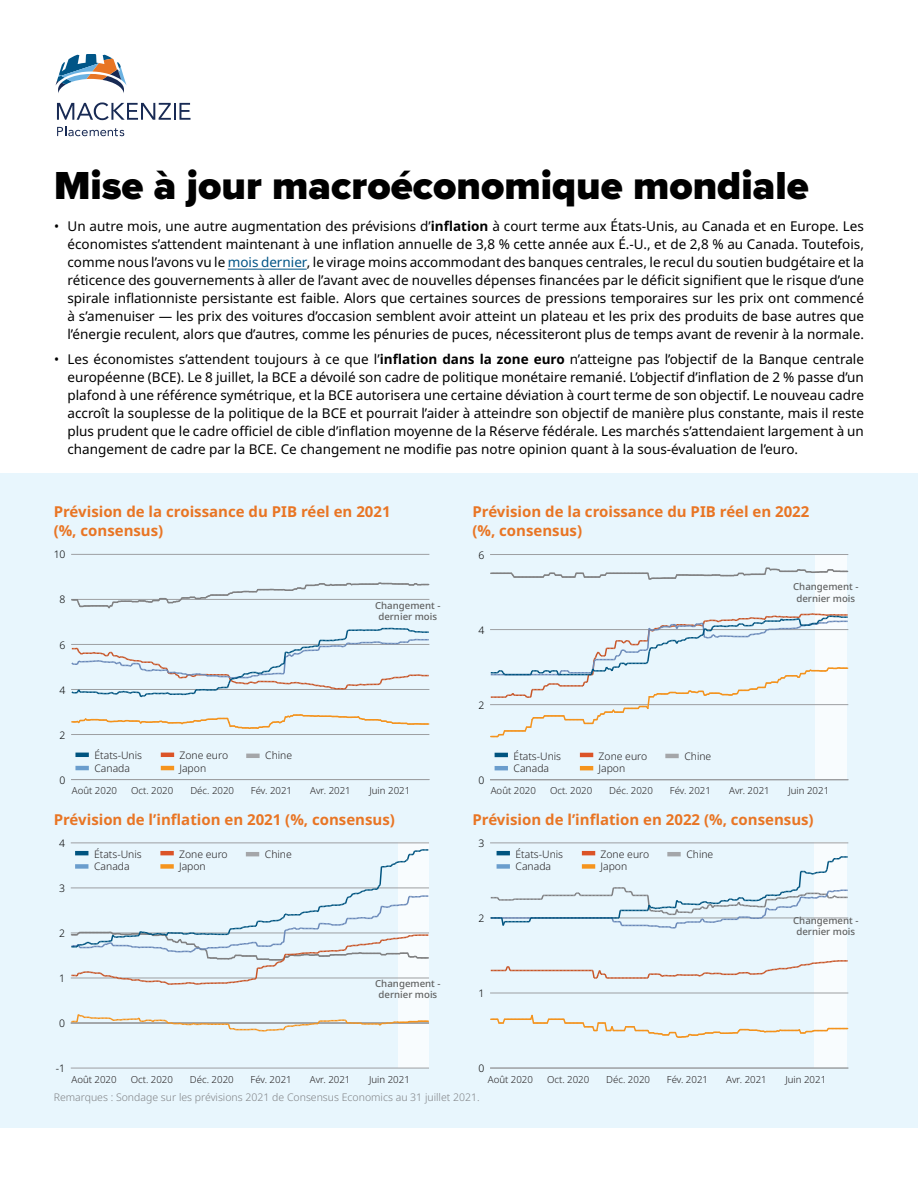
<style>
.page{position:relative;width:918px;height:1188px;background:#fff}
.page>*{position:absolute;margin:0;border:0;box-sizing:border-box;transform-origin:0 0}
.t1{font:900 40.5px "Proxima Nova";color:#000}
.Graphs_title{font:700 15px/19.5px "Noto Sans";color:#e87524}
.t2{font:13.5px/18px "Noto Sans";color:#000;text-align:justify}
.source{font:300 10.5px "Noto Sans";color:#808285}
.t3{font:300 10.35px/12.5px "Noto Sans";color:#231f20}
.t4{font:300 10.35px "Noto Sans";color:#010101}
.t5{font:300 9.6px "Noto Sans";color:#231f20}
.t6{font:500 9.6px/11.1px "Noto Sans";color:#606161;text-align:center}
.s1{font-weight:700}
.s2{color:#005486}
</style>
<div class="page">
<svg style="left:56px;top:54px;width:71px;height:39px"></svg>
<svg style="left:57px;top:102px;width:134px;height:18px"></svg>
<svg style="left:57px;top:126px;width:67px;height:10px"></svg>
<hr style="left:228px;top:269px;width:79px;height:1px;background:#005486">
<div style="left:0;top:474px;width:918px;height:654px;background:#e8f6fd"></div>
<hr style="left:71px;top:779px;width:358px;height:1px;background:#9d9fa2">
<hr style="left:71px;top:734px;width:358px;height:1px;background:#9d9fa2">
<hr style="left:71px;top:599px;width:358px;height:1px;background:#9d9fa2">
<hr style="left:71px;top:554px;width:358px;height:1px;background:#9d9fa2">
<svg style="left:72px;top:582px;width:357px;height:27px"></svg>
<svg style="left:72px;top:714px;width:357px;height:15px"></svg>
<svg style="left:71px;top:627px;width:358px;height:71px"></svg>
<hr style="left:246px;top:754px;width:14px;height:4px;background:#a4a6a9">
<hr style="left:75px;top:753px;width:14px;height:4px;background:#005480">
<hr style="left:75px;top:766px;width:14px;height:4px;background:#6a9dcd">
<hr style="left:161px;top:753px;width:13px;height:4px;background:#db5327">
<hr style="left:161px;top:766px;width:13px;height:4px;background:#f5941d">
<div style="left:815px;top:555px;width:31px;height:225px;background:#f8fcfe"></div>
<hr style="left:490px;top:779px;width:358px;height:1px;background:#9d9fa2">
<hr style="left:490px;top:704px;width:358px;height:1px;background:#9d9fa2">
<hr style="left:490px;top:629px;width:358px;height:1px;background:#9d9fa2">
<hr style="left:490px;top:554px;width:358px;height:1px;background:#9d9fa2">
<svg style="left:491px;top:566px;width:357px;height:15px"></svg>
<svg style="left:491px;top:612px;width:357px;height:127px"></svg>
<hr style="left:665px;top:754px;width:14px;height:4px;background:#a4a6a9">
<hr style="left:495px;top:753px;width:13px;height:4px;background:#005480">
<hr style="left:495px;top:766px;width:13px;height:4px;background:#6a9dcd">
<hr style="left:580px;top:753px;width:13px;height:4px;background:#db5327">
<hr style="left:580px;top:766px;width:13px;height:4px;background:#f5941d">
<div style="left:398px;top:843px;width:31px;height:225px;background:#f8fcfe"></div>
<hr style="left:71px;top:1068px;width:358px;height:1px;background:#9d9fa2">
<hr style="left:71px;top:1022px;width:358px;height:2px;background:#9ea0a3">
<hr style="left:71px;top:978px;width:358px;height:1px;background:#9d9fa2">
<hr style="left:71px;top:933px;width:358px;height:1px;background:#9d9fa2">
<hr style="left:71px;top:888px;width:358px;height:1px;background:#9d9fa2">
<hr style="left:71px;top:843px;width:358px;height:1px;background:#9d9fa2">
<svg style="left:71px;top:1014px;width:357px;height:18px"></svg>
<svg style="left:70px;top:849px;width:358px;height:136px"></svg>
<hr style="left:246px;top:852px;width:13px;height:4px;background:#a4a6a9">
<hr style="left:75px;top:851px;width:13px;height:4px;background:#005480">
<div style="left:75px;top:864px;width:13px;height:5px;background:#6a9dcd"></div>
<hr style="left:160px;top:851px;width:14px;height:4px;background:#db5327">
<div style="left:160px;top:864px;width:14px;height:5px;background:#f5941d"></div>
<div style="left:815px;top:843px;width:32px;height:225px;background:#f8fcfe"></div>
<hr style="left:490px;top:1068px;width:358px;height:1px;background:#9d9fa2">
<hr style="left:490px;top:993px;width:358px;height:1px;background:#9d9fa2">
<hr style="left:490px;top:918px;width:358px;height:1px;background:#9d9fa2">
<hr style="left:490px;top:843px;width:358px;height:1px;background:#9d9fa2">
<svg style="left:491px;top:1014px;width:357px;height:25px"></svg>
<svg style="left:491px;top:960px;width:357px;height:20px"></svg>
<svg style="left:491px;top:855px;width:357px;height:75px"></svg>
<hr style="left:667px;top:852px;width:14px;height:4px;background:#a4a6a9">
<hr style="left:497px;top:851px;width:13px;height:4px;background:#005480">
<div style="left:497px;top:864px;width:13px;height:5px;background:#6a9dcd"></div>
<hr style="left:582px;top:851px;width:13px;height:4px;background:#db5327">
<div style="left:582px;top:864px;width:13px;height:5px;background:#f5941d"></div>
<h1 class="t1" style="left:54px;top:156px;width:756px">Mise à jour macroéconomique mondiale</h1>
<p class="t2" style="left:67px;top:217px;width:798px;text-indent:-13px">• Un autre mois, une autre augmentation des prévisions d’<span class="s1">inflation</span> à court terme aux États-Unis, au Canada et en Europe. Les économistes s’attendent maintenant à une inflation annuelle de 3,8 % cette année aux É.-U., et de 2,8 % au Canada. Toutefois, comme nous l’avons vu le <span class="s2">mois dernier</span>, le virage moins accommodant des banques centrales, le recul du soutien budgétaire et la réticence des gouvernements à aller de l’avant avec de nouvelles dépenses financées par le déficit signifient que le risque d’une spirale inflationniste persistante est faible. Alors que certaines sources de pressions temporaires sur les prix ont commencé à s’amenuiser — les prix des voitures d’occasion semblent avoir atteint un plateau et les prix des produits de base autres que l’énergie reculent, alors que d’autres, comme les pénuries de puces, nécessiteront plus de temps avant de revenir à la normale.</p>
<p class="t2" style="left:67px;top:350px;width:798px;text-indent:-13px">• Les économistes s’attendent toujours à ce que l’<span class="s1">inflation dans la zone euro</span> n’atteigne pas l’objectif de la Banque centrale européenne (BCE). Le 8 juillet, la BCE a dévoilé son cadre de politique monétaire remanié. L’objectif d’inflation de 2 % passe d’un plafond à une référence symétrique, et la BCE autorisera une certaine déviation à court terme de son objectif. Le nouveau cadre accroît la souplesse de la politique de la BCE et pourrait l’aider à atteindre son objectif de manière plus constante, mais il reste plus prudent que le cadre officiel de cible d’inflation moyenne de la Réserve fédérale. Les marchés s’attendaient largement à un changement de cadre par la BCE. Ce changement ne modifie pas notre opinion quant à la sous-évaluation de l’euro.</p>
<p class="Graphs_title" style="left:54px;top:502px;width:338px">Prévision de la croissance du PIB réel en 2021 (%, consensus)</p>
<p class="t4" style="left:54px;top:547px;width:13px">10</p>
<p class="t4" style="left:60px;top:592px;width:7px">8</p>
<p class="t4" style="left:60px;top:638px;width:7px">6</p>
<p class="t4" style="left:60px;top:683px;width:7px">4</p>
<p class="t4" style="left:60px;top:728px;width:7px">2</p>
<p class="t4" style="left:60px;top:773px;width:7px">0</p>
<p class="t3" style="left:94px;top:750px;width:49px">États-Unis<br>Canada</p>
<p class="t3" style="left:179px;top:750px;width:50px">Zone euro<br>Japon</p>
<p class="t3" style="left:265px;top:750px;width:29px">Chine</p>
<p class="t6" style="left:375px;top:601px;width:67px">Changement - dernier mois</p>
<p class="t5" style="left:72px;top:784px;width:47px">Août 2020</p>
<p class="t5" style="left:131px;top:784px;width:44px">Oct. 2020</p>
<p class="t5" style="left:190px;top:784px;width:45px">Déc. 2020</p>
<p class="t5" style="left:251px;top:784px;width:43px">Fév. 2021</p>
<p class="t5" style="left:310px;top:784px;width:42px">Avr. 2021</p>
<p class="t5" style="left:369px;top:784px;width:42px">Juin 2021</p>
<p class="Graphs_title" style="left:54px;top:810px;width:343px">Prévision de l’inflation en 2021 (%, consensus)</p>
<p class="t4" style="left:59px;top:836px;width:7px">4</p>
<p class="t4" style="left:59px;top:881px;width:7px">3</p>
<p class="t4" style="left:59px;top:926px;width:7px">2</p>
<p class="t4" style="left:59px;top:971px;width:7px">1</p>
<p class="t4" style="left:59px;top:1016px;width:7px">0</p>
<p class="t4" style="left:56px;top:1061px;width:11px">-1</p>
<p class="t3" style="left:94px;top:848px;width:49px">États-Unis<br>Canada</p>
<p class="t3" style="left:179px;top:848px;width:50px">Zone euro<br>Japon</p>
<p class="t3" style="left:265px;top:848px;width:29px">Chine</p>
<p class="t6" style="left:375px;top:978px;width:67px">Changement - dernier mois</p>
<p class="t5" style="left:71px;top:1073px;width:47px">Août 2020</p>
<p class="t5" style="left:131px;top:1073px;width:44px">Oct. 2020</p>
<p class="t5" style="left:190px;top:1073px;width:45px">Déc. 2020</p>
<p class="t5" style="left:251px;top:1073px;width:43px">Fév. 2021</p>
<p class="t5" style="left:310px;top:1073px;width:42px">Avr. 2021</p>
<p class="t5" style="left:369px;top:1073px;width:42px">Juin 2021</p>
<p class="Graphs_title" style="left:472px;top:502px;width:338px">Prévision de la croissance du PIB réel en 2022 (%, consensus)</p>
<p class="t4" style="left:479px;top:548px;width:7px">6</p>
<p class="t4" style="left:479px;top:623px;width:7px">4</p>
<p class="t4" style="left:479px;top:698px;width:7px">2</p>
<p class="t4" style="left:479px;top:773px;width:7px">0</p>
<p class="t3" style="left:514px;top:750px;width:49px">États-Unis<br>Canada</p>
<p class="t3" style="left:599px;top:750px;width:50px">Zone euro<br>Japon</p>
<p class="t3" style="left:684px;top:750px;width:29px">Chine</p>
<p class="t6" style="left:793px;top:582px;width:67px">Changement - dernier mois</p>
<p class="t5" style="left:491px;top:784px;width:47px">Août 2020</p>
<p class="t5" style="left:550px;top:784px;width:44px">Oct. 2020</p>
<p class="t5" style="left:609px;top:784px;width:45px">Déc. 2020</p>
<p class="t5" style="left:670px;top:784px;width:43px">Fév. 2021</p>
<p class="t5" style="left:729px;top:784px;width:42px">Avr. 2021</p>
<p class="t5" style="left:788px;top:784px;width:42px">Juin 2021</p>
<p class="Graphs_title" style="left:472px;top:810px;width:343px">Prévision de l’inflation en 2022 (%, consensus)</p>
<p class="t4" style="left:479px;top:836px;width:7px">3</p>
<p class="t4" style="left:479px;top:911px;width:7px">2</p>
<p class="t4" style="left:479px;top:986px;width:7px">1</p>
<p class="t4" style="left:479px;top:1061px;width:7px">0</p>
<p class="t3" style="left:516px;top:848px;width:49px">États-Unis<br>Canada</p>
<p class="t3" style="left:601px;top:848px;width:50px">Zone euro<br>Japon</p>
<p class="t3" style="left:686px;top:848px;width:29px">Chine</p>
<p class="t6" style="left:793px;top:915px;width:67px">Changement - dernier mois</p>
<p class="t5" style="left:488px;top:1073px;width:47px">Août 2020</p>
<p class="t5" style="left:547px;top:1073px;width:44px">Oct. 2020</p>
<p class="t5" style="left:606px;top:1073px;width:45px">Déc. 2020</p>
<p class="t5" style="left:667px;top:1073px;width:43px">Fév. 2021</p>
<p class="t5" style="left:726px;top:1073px;width:42px">Avr. 2021</p>
<p class="t5" style="left:785px;top:1073px;width:42px">Juin 2021</p>
<p class="source" style="left:54px;top:1090px;width:427px">Remarques : Sondage sur les prévisions 2021 de Consensus Economics au 31 juillet 2021.</p>
</div>
